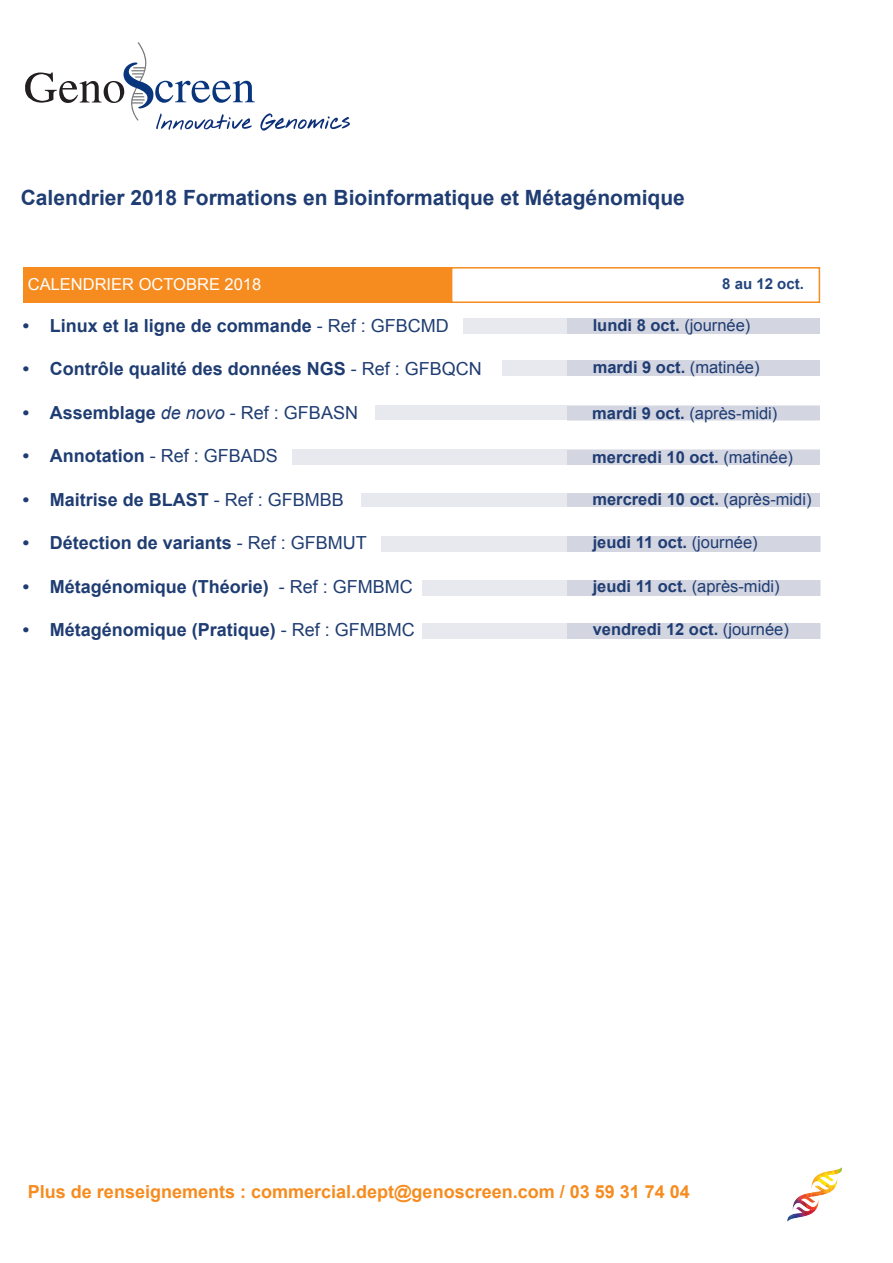
<style>
.page{position:relative;width:893px;height:1263px;background:#fff}
.page>*{position:absolute;margin:0;border:0;box-sizing:border-box;transform-origin:0 0}
.t1{font:700 21px "Arial";color:#1f3d72}
.t2{font:700 18px "Arial";color:#1f3d72}
.t3{font:700 18px "Arial";color:#f68c1f}
.t4{font:700 16.5px "Arial";color:#1f3d72}
.t5{font:16.5px "Arial";color:#1f3d72}
.t6{font:16.5px "Arial";color:#fff}
.t7{font:700 15px "Arial";color:#22447c}
.s1{font-weight:400}
.s2{font-weight:400;font-style:italic}
.s3{font-weight:700}
</style>
<div class="page">
<svg style="left:25px;top:42px;width:325px;height:89px"></svg>
<img style="left:787px;top:1167px;width:55px;height:54px">
<div style="left:23px;top:267px;width:428px;height:36px;background:#f68c1f"></div>
<div style="left:451px;top:267px;width:369px;height:36px;border:2px solid #f68c1f"></div>
<div style="left:463px;top:318px;width:357px;height:16px;background:#e8e9ef"></div>
<div style="left:502px;top:361px;width:318px;height:15px;background:#e8e9ef"></div>
<div style="left:376px;top:405px;width:444px;height:15px;background:#e8e9ef"></div>
<div style="left:292px;top:450px;width:528px;height:15px;background:#e8e9ef"></div>
<div style="left:362px;top:493px;width:458px;height:13px;background:#e8e9ef"></div>
<div style="left:381px;top:536px;width:439px;height:15px;background:#e8e9ef"></div>
<div style="left:568px;top:406px;width:252px;height:14px;background:#d3d5e1"></div>
<div style="left:568px;top:360px;width:252px;height:16px;background:#d3d5e1"></div>
<div style="left:568px;top:450px;width:252px;height:15px;background:#d3d5e1"></div>
<div style="left:568px;top:493px;width:252px;height:13px;background:#d3d5e1"></div>
<div style="left:568px;top:536px;width:252px;height:15px;background:#d3d5e1"></div>
<div style="left:568px;top:318px;width:252px;height:16px;background:#d3d5e1"></div>
<div style="left:422px;top:580px;width:398px;height:15px;background:#e8e9ef"></div>
<div style="left:568px;top:580px;width:252px;height:15px;background:#d3d5e1"></div>
<div style="left:422px;top:624px;width:398px;height:15px;background:#e8e9ef"></div>
<div style="left:568px;top:623px;width:252px;height:16px;background:#d3d5e1"></div>
<p class="t1" style="left:21px;top:184px;width:665px">Calendrier 2018 Formations en Bioinformatique et Métagénomique</p>
<p class="t6" style="left:28px;top:273px;width:235px">CALENDRIER OCTOBRE 2018</p>
<p class="t2" style="left:23px;top:313px;width:428px">• Linux et la ligne de commande <span class="s1">- Ref : GFBCMD</span></p>
<p class="t2" style="left:23px;top:357px;width:461px">• Contrôle qualité des données NGS <span class="s1">- Ref : GFBQCN</span></p>
<p class="t2" style="left:23px;top:400px;width:337px">• Assemblage <span class="s2">de novo</span> <span class="s1">- Ref : GFBASN</span></p>
<p class="t2" style="left:23px;top:444px;width:257px">• Annotation <span class="s1">- Ref : GFBADS</span></p>
<p class="t2" style="left:23px;top:487px;width:323px">• Maitrise de BLAST <span class="s1">- Ref : GFBMBB</span></p>
<p class="t2" style="left:23px;top:531px;width:346px">• Détection de variants <span class="s1">- Ref : GFBMUT</span></p>
<p class="t2" style="left:23px;top:574px;width:392px">• Métagénomique (Théorie) <span class="s1">- Ref : GFMBMC</span></p>
<p class="t2" style="left:23px;top:618px;width:394px">• Métagénomique (Pratique) <span class="s1">- Ref : GFMBMC</span></p>
<p class="t7" style="left:722px;top:274px;width:83px">8 au 12 oct.</p>
<p class="t4" style="left:593px;top:314px;width:159px">lundi 8 oct. <span class="s1">(journée)</span></p>
<p class="t4" style="left:593px;top:357px;width:168px">mardi 9 oct. <span class="s1">(matinée)</span></p>
<p class="t5" style="left:592px;top:402px;width:187px"><span class="s3">mardi 9 oct.</span> (après-midi)</p>
<p class="t4" style="left:592px;top:446px;width:202px">mercredi 10 oct. <span class="s1">(matinée)</span></p>
<p class="t4" style="left:592px;top:488px;width:221px">mercredi 10 oct. <span class="s1">(après-midi)</span></p>
<p class="t4" style="left:593px;top:531px;width:167px">jeudi 11 oct. <span class="s1">(journée)</span></p>
<p class="t5" style="left:593px;top:575px;width:189px"><span class="s3">jeudi 11 oct.</span> (après-midi)</p>
<p class="t4" style="left:593px;top:618px;width:198px">vendredi 12 oct. <span class="s1">(journée)</span></p>
<p class="t3" style="left:28px;top:1180px;width:663px">Plus de renseignements : commercial.dept@genoscreen.com / 03 59 31 74 04</p>
</div>
